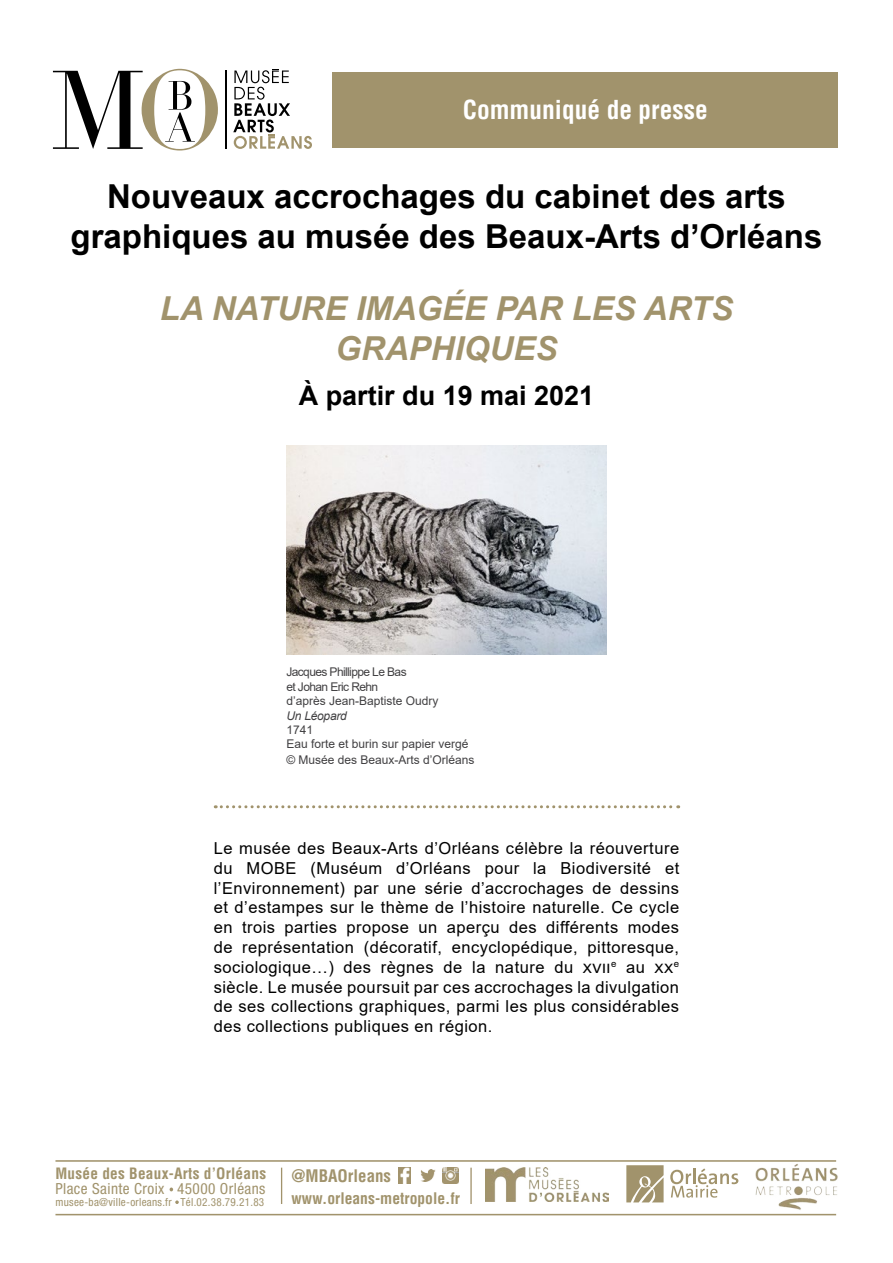
<style>
.page{position:relative;width:893px;height:1263px;background:#fff}
.page>*{position:absolute;margin:0;border:0;box-sizing:border-box;transform-origin:0 0}
.t1{font:700 33px/39.6px "Arial";color:#000;text-align:center}
.t2{font:italic 700 33px/39.6px "Arial";color:#a1936c;text-align:center}
.t3{font:700 27px "Arial";color:#000}
.t4{font:700 condensed 25.5px "Helvetica";color:#fff}
.t5{font:700 condensed 16.95px "Helvetica";color:#a1936c}
.t6{font:16.5px/19.8px "Arial";letter-spacing:.03em;color:#000;text-align:justify}
.t7{font:700 condensed 15.6px "Helvetica";color:#a1936c}
.t8{font:condensed 15.3px "Helvetica Neue";letter-spacing:.025em;color:#a1936c}
.t9{font:700 condensed 15.3px "Helvetica";letter-spacing:.015em;color:#a1936c}
.t10{font:12px/14.4px "Arial";letter-spacing:-.05em;color:#414042}
.t11{font:12px/14.9px "Arial";color:#414042}
.t12{font:italic 12px "Arial";letter-spacing:-.02em;color:#414042}
.t13{font:condensed 11.1px "Helvetica Neue";letter-spacing:.025em;color:#a1936c}
</style>
<div class="page">
<div style="left:333px;top:72px;width:505px;height:75px;background:#a1936c"></div>
<svg style="left:53px;top:69px;width:165px;height:82px"></svg>
<hr style="left:225px;top:70px;width:1px;height:79px;background:#000">
<svg style="left:233px;top:69px;width:79px;height:80px"></svg>
<img style="left:286px;top:445px;width:321px;height:210px">
<img style="left:756px;top:1161px;width:82px;height:49px">
<img style="left:398px;top:1167px;width:12px;height:16px">
<img style="left:420px;top:1169px;width:15px;height:13px">
<img style="left:442px;top:1167px;width:16px;height:16px">
<hr style="left:281px;top:1168px;width:1px;height:36px;background:#a1936c">
<svg style="left:170px;top:1187px;width:3px;height:4px"></svg>
<svg style="left:175px;top:1200px;width:4px;height:4px"></svg>
<img style="left:486px;top:1167px;width:123px;height:34px">
<svg style="left:626px;top:1165px;width:38px;height:37px"></svg>
<svg style="left:670px;top:1168px;width:68px;height:30px"></svg>
<hr style="left:55px;top:1160px;width:781px;height:2px;background:#a1936c">
<hr style="left:55px;top:1214px;width:781px;height:1px;background:#a1936c">
<hr style="left:470px;top:1168px;width:2px;height:36px;background:#a1936c">
<svg style="left:215px;top:805px;width:464px;height:3px"></svg>
<h3 class="t4" style="left:463px;top:94px;width:247px">Communiqué de presse</h3>
<h1 class="t1" style="left:70px;top:177px;width:753px">Nouveaux accrochages du cabinet des arts graphiques au musée des Beaux-Arts d’Orléans</h1>
<h1 class="t2" style="left:160px;top:289px;width:575px">LA NATURE IMAGÉE PAR LES ARTS<br>GRAPHIQUES</h1>
<h2 class="t3" style="left:299px;top:377px;width:297px">À partir du 19 mai 2021</h2>
<p class="t10" style="left:286px;top:665px;width:154px">Jacques Phillippe Le Bas<br>et Johan Eric Rehn<br>d’après Jean-Baptiste Oudry</p>
<p class="t12" style="left:286px;top:708px;width:62px">Un Léopard</p>
<p class="t11" style="left:286px;top:722px;width:190px">1741<br>Eau forte et burin sur papier vergé © Musée des Beaux-Arts d’Orléans</p>
<p class="t6" style="left:214px;top:838px;width:467px">Le musée des Beaux-Arts d’Orléans célèbre la réouverture du MOBE (Muséum d’Orléans pour la Biodiversité et l’Environnement) par une série d’accrochages de dessins et d’estampes sur le thème de l’histoire naturelle. Ce cycle en trois parties propose un aperçu des différents modes de représentation (décoratif, encyclopédique, pittoresque, sociologique…) des règnes de la nature du xvii<sup>e</sup> au xx<sup>e </sup>siècle. Le musée poursuit par ces accrochages la divulgation de ses collections graphiques, parmi les plus considérables des collections publiques en région.</p>
<p class="t9" style="left:55px;top:1164px;width:212px">Musée des Beaux-Arts d’Orléans</p>
<p class="t8" style="left:55px;top:1180px;width:212px">Place Sainte Croix 45000 Orléans</p>
<p class="t13" style="left:55px;top:1196px;width:210px">musee-ba@ville-orleans.fr Tél.02.38.79.21.83</p>
<p class="t5" style="left:292px;top:1165px;width:101px">@MBAOrleans</p>
<p class="t7" style="left:292px;top:1189px;width:170px">www.orleans-metropole.fr</p>
</div>
